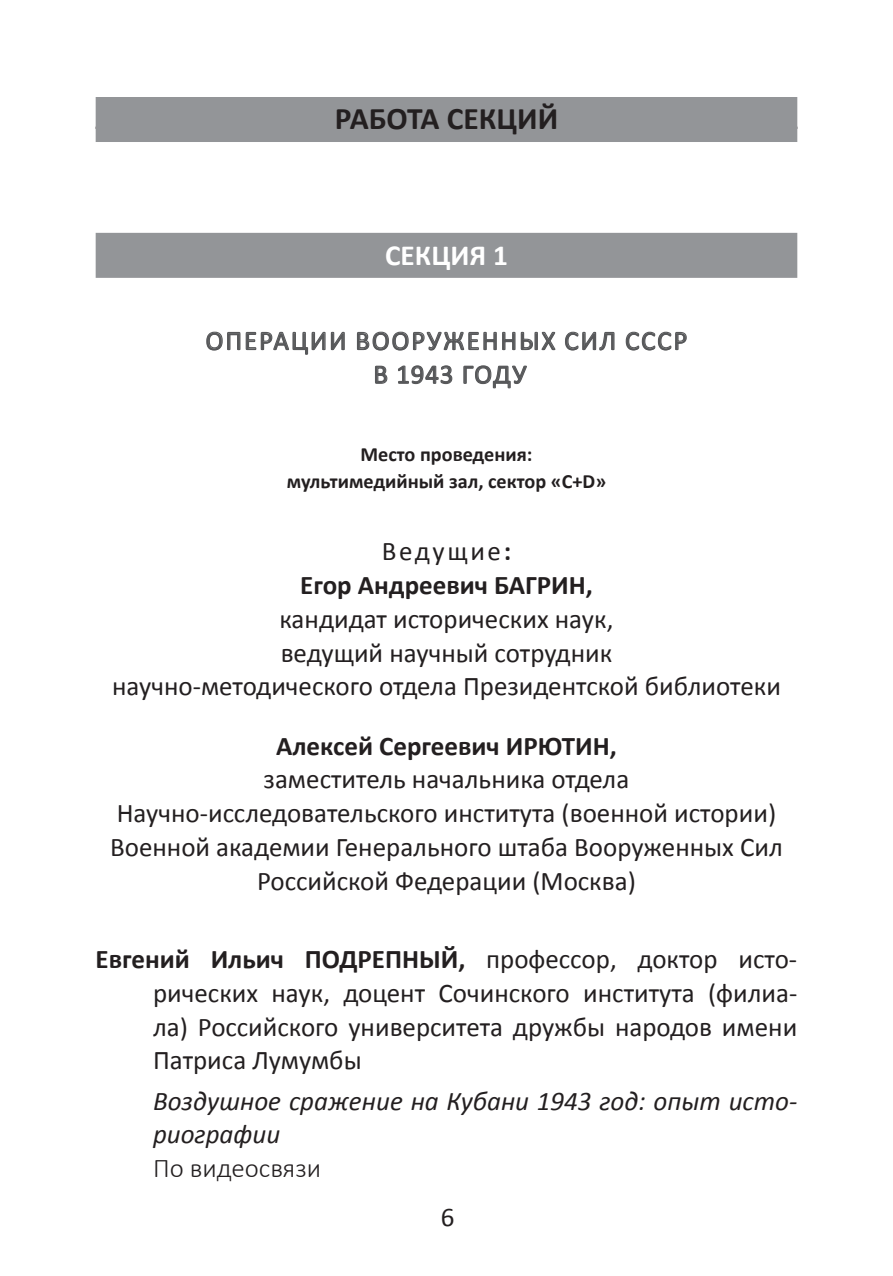
<style>
.page{position:relative;width:893px;height:1276px;background:#fff}
.page>*{position:absolute;margin:0;border:0;box-sizing:border-box;transform-origin:0 0}
.t1{font:700 31.5px "Calibri";color:#231f20}
.t2{font:700 29.25px "Calibri";color:#fff}
.t3{font:27px/33.8px "Calibri";color:#231f20;text-align:center}
.t4{font:700 27px/33.8px "Calibri";color:#231f20;text-align:center}
.t5{font:italic 27px/33.8px "Calibri";color:#231f20}
.t6{font:27px/33.8px "Calibri";letter-spacing:.07em;color:#57585a;text-align:center}
.t7{font:300 27px "Calibri";color:#231f20}
.t8{font:700 20.25px/27px "Calibri";color:#231f20;text-align:center}
.s1{font-weight:400}
.s2{font-weight:700}
</style>
<div class="page">
<div style="left:96px;top:97px;width:701px;height:45px;background:#939598"></div>
<div style="left:96px;top:233px;width:701px;height:45px;background:#939598"></div>
<svg style="left:206px;top:331px;width:139px;height:24px"></svg>
<svg style="left:565px;top:331px;width:50px;height:20px"></svg>
<svg style="left:625px;top:331px;width:62px;height:20px"></svg>
<svg style="left:357px;top:331px;width:199px;height:58px"></svg>
<p class="t1" style="left:335px;top:99px;width:225px">РАБОТА СЕКЦИЙ</p>
<p class="t2" style="left:385px;top:237px;width:124px">СЕКЦИЯ 1</p>
<p class="t6" style="left:206px;top:322px;width:483px">ОПЕРАЦИИ ВООРУЖЕННЫХ СИЛ СССР<br>В 1943 ГОДУ</p>
<p class="t8" style="left:287px;top:440px;width:321px">Место проведения: мультимедийный зал, сектор «C+D»</p>
<p class="t4" style="left:300px;top:533px;width:294px"><span class="s1">Ведущие</span>:<br>Егор Андреевич БАГРИН,</p>
<p class="t3" style="left:112px;top:601px;width:670px">кандидат исторических наук,<br>ведущий научный сотрудник<br>научно-методического отдела Президентской библиотеки</p>
<p class="t4" style="left:276px;top:727px;width:342px">Алексей Сергеевич ИРЮТИН,</p>
<p class="t3" style="left:110px;top:761px;width:674px">заместитель начальника отдела Научно-исследовательского института (военной истории)<br>Военной академии Генерального штаба Вооруженных Сил Российской Федерации (Москва)</p>
<p class="t3" style="left:153px;top:941px;width:646px;text-align:justify;text-indent:-57px"><span class="s2">Евгений Ильич ПОДРЕПНЫЙ,</span> профессор, доктор исто&shy;рических наук, доцент Сочинского института (филиа&shy;ла) Российского университета дружбы народов имени Патриса Лумумбы</p>
<p class="t5" style="left:153px;top:1082px;width:646px">Воздушное сражение на Кубани 1943 год: опыт исто&shy;риографии</p>
<p class="t7" style="left:153px;top:1151px;width:169px">По видеосвязи</p>
<p class="t3" style="left:441px;top:1199px;width:15px">6</p>
</div>
